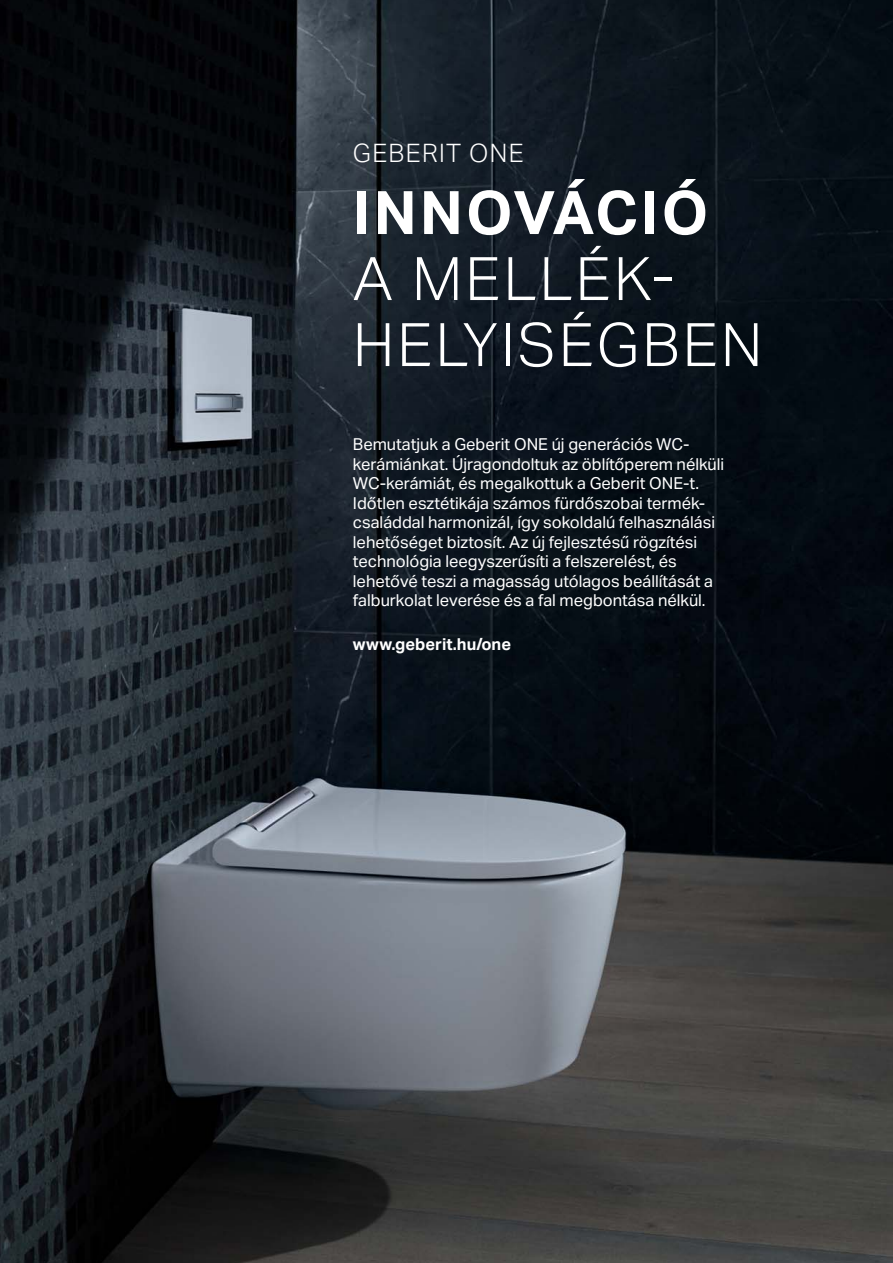
<style>
.page{position:relative;width:893px;height:1263px;background:#fff}
.page>*{position:absolute;margin:0;border:0;box-sizing:border-box;transform-origin:0 0}
.t1{font:300 60px/66px "Aktiv Grotesk Geberit";letter-spacing:.05em;color:#fff}
.t2{font:700 60px "Aktiv Grotesk Geberit";letter-spacing:.05em;color:#fff}
.t3{font:300 25.5px "Aktiv Grotesk Geberit";letter-spacing:.05em;color:#fff}
.t4{font:16.5px/19.5px "Aktiv Grotesk Geberit";color:#fff}
.t5{font:700 16.5px "Aktiv Grotesk Geberit";color:#fff}
</style>
<div class="page">
<img style="left:0;top:0;width:893px;height:1263px">
<h2 class="t3" style="left:353px;top:139px;width:172px">GEBERIT ONE</h2>
<h1 class="t2" style="left:353px;top:180px;width:357px">INNOVÁCIÓ</h1>
<h1 class="t1" style="left:353px;top:246px;width:411px">A MELLÉK-<br>HELYISÉGBEN</h1>
<p class="t4" style="left:353px;top:435px;width:373px">Bemutatjuk a Geberit ONE új generációs WC&shy;kerámiánkat. Újragondoltuk az öblítőperem nélküli WC-kerámiát, és megalkottuk a Geberit ONE-t.<br>Időtlen esztétikája számos fürdőszobai termék&shy;családdal harmonizál, így sokoldalú felhasználási lehetőséget biztosít. Az új fejlesztésű rögzítési technológia leegyszerűsíti a felszerelést, és lehetővé teszi a magasság utólagos beállítását a falburkolat leverése és a fal megbontása nélkül.</p>
<p class="t5" style="left:353px;top:635px;width:160px">www.geberit.hu/one</p>
</div>
